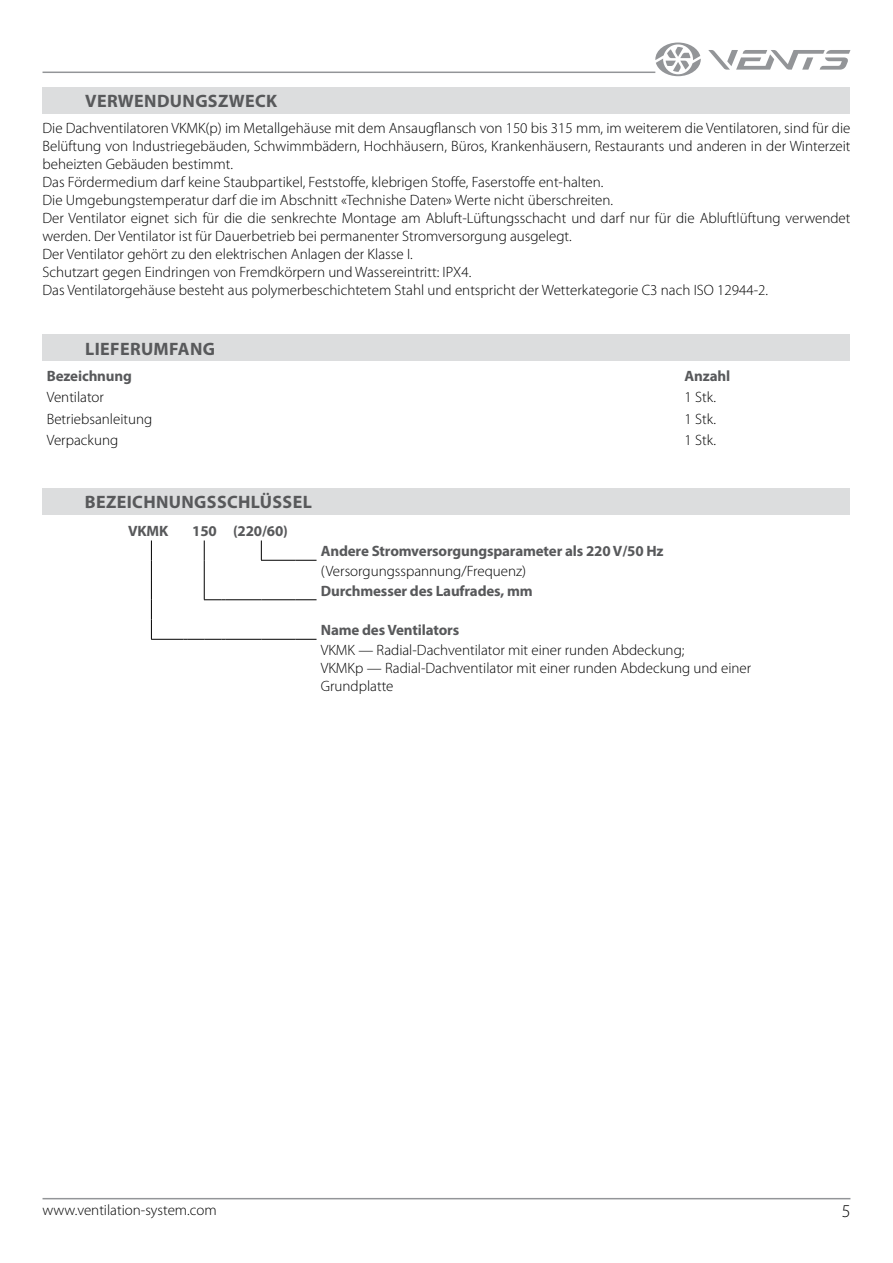
<style>
.page{position:relative;width:893px;height:1263px;background:#fff}
.page>*{position:absolute;margin:0;border:0;box-sizing:border-box;transform-origin:0 0}
.t1{font:700 18px "Myriad Pro";letter-spacing:.02em;color:#58595b}
.t2{font:300 18px "Myriad Pro";color:#000}
.t3{font:300 15px/18px "Myriad Pro";color:#000}
.t4{font:700 15px "Myriad Pro";letter-spacing:-.01em;color:#58595b}
</style>
<div class="page">
<hr style="left:43px;top:1198px;width:807px;height:1px;background:#939598">
<hr style="left:43px;top:72px;width:612px;height:1px;background:#939598">
<svg style="left:708px;top:50px;width:142px;height:20px"></svg>
<svg style="left:655px;top:43px;width:46px;height:33px"></svg>
<div style="left:43px;top:87px;width:807px;height:27px;background:#dcddde"></div>
<div style="left:43px;top:335px;width:807px;height:26px;background:#dcddde"></div>
<div style="left:42px;top:488px;width:808px;height:27px;background:#dcddde"></div>
<svg style="left:261px;top:540px;width:1px;height:20px"></svg>
<svg style="left:151px;top:540px;width:1px;height:99px"></svg>
<hr style="left:261px;top:560px;width:34px;height:1px;background:#000">
<svg style="left:295px;top:560px;width:22px;height:1px"></svg>
<svg style="left:204px;top:540px;width:22px;height:60px"></svg>
<hr style="left:226px;top:599px;width:35px;height:1px;background:#000">
<hr style="left:261px;top:599px;width:34px;height:1px;background:#000">
<svg style="left:295px;top:599px;width:22px;height:1px"></svg>
<hr style="left:151px;top:639px;width:32px;height:1px;background:#000">
<svg style="left:183px;top:639px;width:43px;height:1px"></svg>
<hr style="left:226px;top:639px;width:35px;height:1px;background:#000">
<hr style="left:261px;top:639px;width:34px;height:1px;background:#000">
<svg style="left:295px;top:639px;width:22px;height:1px"></svg>
<p class="t1" style="left:85px;top:89px;width:194px">VERWENDUNGSZWECK</p>
<p class="t3" style="left:43px;top:119px;width:809px">Die Dachventilatoren VKMK(p) im Metallgehäuse mit dem Ansaugflansch von 150 bis 315 mm, im weiterem die Ventilatoren, sind für die Belüftung von Industriegebäuden, Schwimmbädern, Hochhäusern, Büros, Krankenhäusern, Restaurants und anderen in der Winterzeit beheizten Gebäuden bestimmt.<br>Das Fördermedium darf keine Staubpartikel, Feststoffe, klebrigen Stoffe, Faserstoffe ent-halten.<br>Die Umgebungstemperatur darf die im Abschnitt «Technishe Daten» Werte nicht überschreiten.<br>Der Ventilator eignet sich für die die senkrechte Montage am Abluft-Lüftungsschacht und darf nur für die Abluftlüftung verwendet werden. Der Ventilator ist für Dauerbetrieb bei permanenter Stromversorgung ausgelegt.<br>Der Ventilator gehört zu den elektrischen Anlagen der Klasse I.<br>Schutzart gegen Eindringen von Fremdkörpern und Wassereintritt: IPX4.<br>Das Ventilatorgehäuse besteht aus polymerbeschichtetem Stahl und entspricht der Wetterkategorie C3 nach ISO 12944-2.</p>
<p class="t1" style="left:85px;top:337px;width:131px">LIEFERUMFANG</p>
<p class="t4" style="left:47px;top:366px;width:87px">Bezeichnung</p>
<p class="t4" style="left:685px;top:366px;width:47px">Anzahl</p>
<p class="t3" style="left:47px;top:389px;width:59px">Ventilator</p>
<p class="t3" style="left:685px;top:389px;width:33px">1 Stk.</p>
<p class="t3" style="left:47px;top:410px;width:107px">Betriebsanleitung</p>
<p class="t3" style="left:685px;top:410px;width:33px">1 Stk.</p>
<p class="t3" style="left:47px;top:431px;width:73px">Verpackung</p>
<p class="t3" style="left:685px;top:431px;width:33px">1 Stk.</p>
<p class="t1" style="left:85px;top:490px;width:229px">BEZEICHNUNGSSCHLÜSSEL</p>
<p class="t4" style="left:128px;top:521px;width:42px">VKMK</p>
<p class="t4" style="left:192px;top:521px;width:97px">150 (220/60)</p>
<p class="t4" style="left:321px;top:541px;width:344px">Andere Stromversorgungsparameter als 220 V/50 Hz</p>
<p class="t3" style="left:321px;top:562px;width:207px">(Versorgungsspannung/Frequenz)</p>
<p class="t4" style="left:321px;top:581px;width:213px">Durchmesser des Laufrades, mm</p>
<p class="t4" style="left:321px;top:620px;width:140px">Name des Ventilators</p>
<p class="t3" style="left:321px;top:641px;width:432px">VKMK — Radial-Dachventilator mit einer runden Abdeckung;<br>VKMKp — Radial-Dachventilator mit einer runden Abdeckung und einer<br>Grundplatte</p>
<p class="t3" style="left:43px;top:1201px;width:176px">www.ventilation-system.com</p>
<p class="t2" style="left:842px;top:1201px;width:10px">5</p>
</div>
